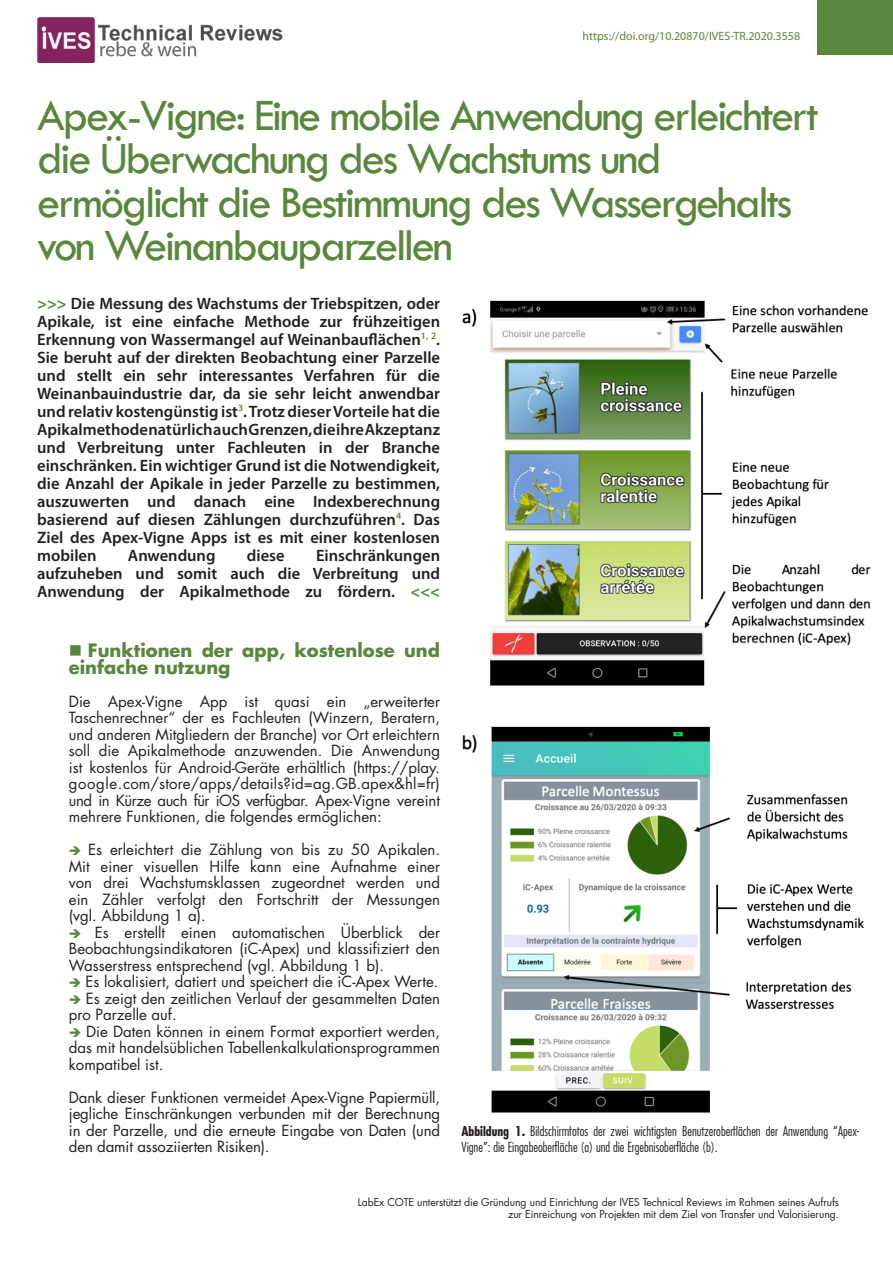
<style>
.page{position:relative;width:893px;height:1263px;background:#fff}
.page>*{position:absolute;margin:0;border:0;box-sizing:border-box;transform-origin:0 0}
.t1{font:46.5px/43.5px "Tw Cen";letter-spacing:-.05em;color:#59873c}
.t2{font:700 18px/16.5px "Futura";color:#59873c}
.t3{font:600 16.5px/18px "Myriad Pro";color:#231f20;text-align:justify}
.t4{font:15px/16.5px "Futura";color:#231f20;text-align:justify}
.t5{font:300 condensed 13.5px/16.2px "Futura";color:#231f20}
.t6{font:12px "Myriad Pro";color:#59873c}
.t7{font:10.5px/12.6px "Futura";letter-spacing:-.01em;color:#231f20;text-align:right}
.s1{font-weight:700;color:#59873c}
.s2{color:#59873c}
.s3{font-weight:700}
</style>
<div class="page">
<img style="left:462px;top:300px;width:409px;height:386px">
<div style="left:817px;top:0;width:76px;height:55px;background:#59873c"></div>
<img style="left:462px;top:726px;width:402px;height:387px">
<img style="left:37px;top:18px;width:246px;height:44px">
<p class="t6" style="left:583px;top:29px;width:219px">https://doi.org/10.20870/IVES-TR.2020.3558</p>
<p class="t1" style="left:37px;top:93px;width:783px">Apex-Vigne: Eine mobile Anwendung erleichtert die Überwachung des Wachstums und ermöglicht die Bestimmung des Wassergehalts von Weinanbauparzellen</p>
<p class="t3" style="left:37px;top:294px;width:404px"><span class="s1">&gt;&gt;&gt;</span> Die Messung des Wachstums der Triebspitzen, oder Apikale, ist eine einfache Methode zur frühzeitigen Erkennung von Wassermangel auf Weinanbauflächen<sup>1,</sup> <sup>2</sup>.<br>Sie beruht auf der direkten Beobachtung einer Parzelle und stellt ein sehr interessantes Verfahren für die Weinanbauindustrie dar, da sie sehr leicht anwendbar und relativ kostengünstig ist<sup>3</sup>. Trotz dieser Vorteile hat die Apikalmethode natürlich auch Grenzen, die ihre Akzeptanz und Verbreitung unter Fachleuten in der Branche einschränken. Ein wichtiger Grund ist die Notwendigkeit, die Anzahl der Apikale in jeder Parzelle zu bestimmen, auszuwerten und danach eine Indexberechnung basierend auf diesen Zählungen durchzuführen<sup>4</sup>. Das Ziel des Apex-Vigne Apps ist es mit einer kostenlosen mobilen</p>
<p class="t3" style="left:37px;top:546px;width:404px;text-indent:279px">Einschränkungen aufzuheben und somit auch die Verbreitung und Anwendung der Apikalmethode zu fördern. <span class="s1">&lt;&lt;&lt;</span></p>
<p class="t3" style="left:128px;top:546px;width:89px">Anwendung</p>
<p class="t3" style="left:247px;top:546px;width:39px">diese</p>
<p class="t2" style="left:69px;top:642px;width:373px">■ Funktionen der app, kostenlose und einfache nutzung</p>
<p class="t4" style="left:69px;top:693px;width:373px">Die Apex-Vigne App ist quasi ein „erweiterter Taschenrechner“ der es Fachleuten (Winzern, Beratern, und anderen Mitgliedern der Branche) vor Ort erleichtern soll die Apikalmethode anzuwenden. Die Anwendung ist kostenlos für Android-Geräte erhältlich (https://play. google.com/store/apps/details?id=ag.GB.apex&amp;hl=fr) und in Kürze auch für iOS verfügbar. Apex-Vigne vereint mehrere Funktionen, die folgendes ermöglichen:</p>
<p class="t4" style="left:69px;top:841px;width:373px"><span class="s2">➔</span> Es erleichtert die Zählung von bis zu 50 Apikalen.<br>Mit einer visuellen Hilfe kann eine Aufnahme einer von drei Wachstumsklassen zugeordnet werden und ein Zähler verfolgt den Fortschritt der Messungen (vgl. Abbildung 1 a).</p>
<p class="t4" style="left:69px;top:924px;width:373px"><span class="s2">➔</span> Es erstellt einen automatischen Überblick der Beobachtungsindikatoren (iC-Apex) und klassifiziert den Wasserstress entsprechend (vgl. Abbildung 1 b).</p>
<p class="t4" style="left:69px;top:973px;width:371px"><span class="s2">➔</span> Es lokalisiert, datiert und speichert die iC-Apex Werte.</p>
<p class="t4" style="left:69px;top:990px;width:373px"><span class="s2">➔</span> Es zeigt den zeitlichen Verlauf der gesammelten Daten pro Parzelle auf.</p>
<p class="t4" style="left:69px;top:1023px;width:373px"><span class="s2">➔</span> Die Daten können in einem Format exportiert werden, das mit handelsüblichen Tabellenkalkulationsprogrammen kompatibel ist.</p>
<p class="t4" style="left:69px;top:1089px;width:373px">Dank dieser Funktionen vermeidet Apex-Vigne Papiermüll, jegliche Einschränkungen verbunden mit der Berechnung in der Parzelle, und die erneute Eingabe von Daten (und den damit assoziierten Risiken).</p>
<p class="t5" style="left:461px;top:1123px;width:399px"><span class="s3">Abbildung 1.</span> Bildschirmfotos der zwei wichtigsten Benutzeroberflächen der Anwendung “Apex-<br>Vigne”: die Eingabeoberfläche (a) und die Ergebnisoberfläche (b).</p>
<p class="t7" style="left:358px;top:1195px;width:482px">LabEx COTE unterstützt die Gründung und Einrichtung der IVES Technical Reviews im Rahmen seines Aufrufs zur Einreichung von Projekten mit dem Ziel von Transfer und Valorisierung.</p>
</div>
